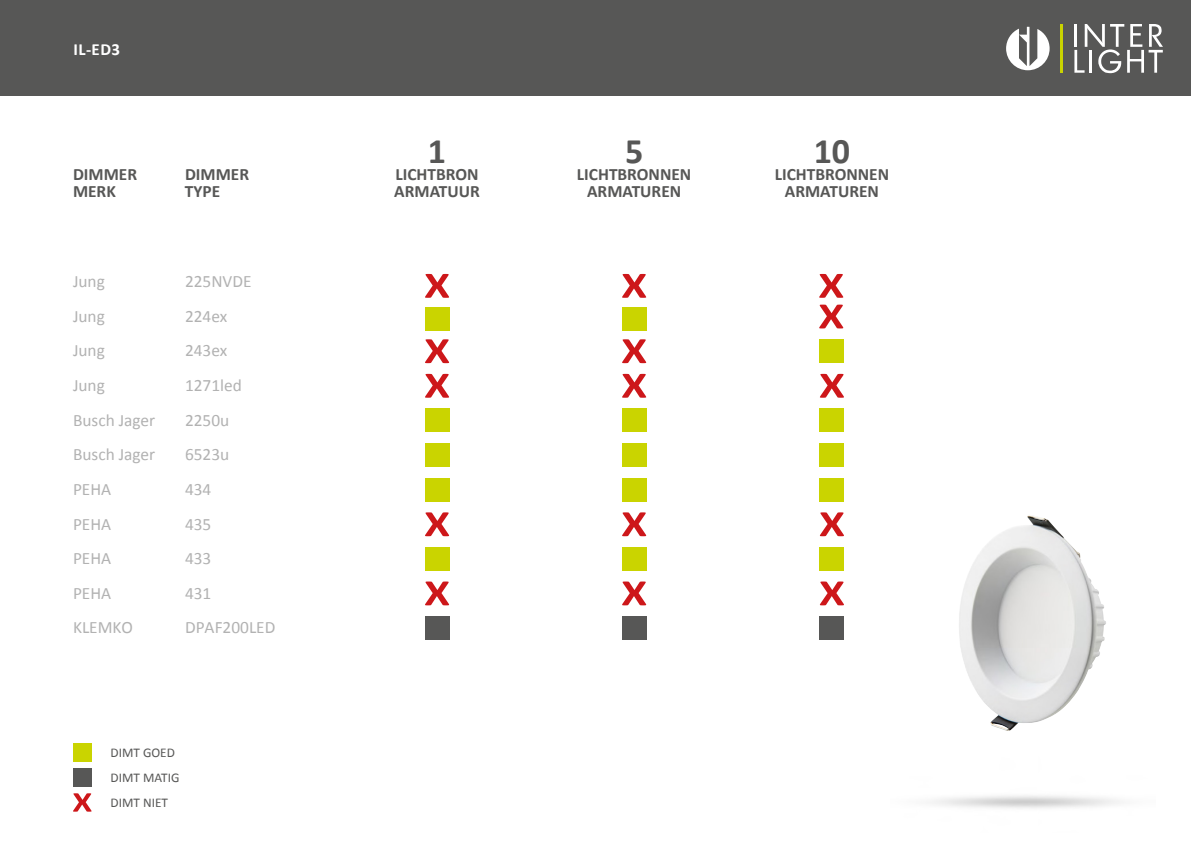
<style>
.page{position:relative;width:1191px;height:842px;background:#fff}
.page>*{position:absolute;margin:0;border:0;box-sizing:border-box;transform-origin:0 0}
.t1{font:700 36px "Calibri";color:#575756}
.t2{font:17.3px/34.7px "Calibri";color:#b2b2b2}
.t3{font:700 17.3px/17px "Calibri";color:#575756}
.t4{font:700 17px "Calibri";color:#fff}
.t5{font:13.3px/25.7px "Calibri";color:#575756}
</style>
<div class="page">
<div style="left:0;top:0;width:1191px;height:95px;background:#575756"></div>
<div style="left:425px;top:408px;width:24px;height:24px;background:#cad400"></div>
<div style="left:622px;top:408px;width:24px;height:24px;background:#cad400"></div>
<div style="left:820px;top:408px;width:24px;height:24px;background:#cad400"></div>
<div style="left:425px;top:478px;width:24px;height:24px;background:#cad400"></div>
<div style="left:622px;top:478px;width:24px;height:24px;background:#cad400"></div>
<div style="left:820px;top:478px;width:24px;height:24px;background:#cad400"></div>
<div style="left:820px;top:339px;width:24px;height:24px;background:#cad400"></div>
<div style="left:425px;top:307px;width:24px;height:23px;background:#cad400"></div>
<div style="left:622px;top:307px;width:24px;height:23px;background:#cad400"></div>
<div style="left:425px;top:443px;width:24px;height:24px;background:#cad400"></div>
<div style="left:622px;top:443px;width:24px;height:24px;background:#cad400"></div>
<div style="left:820px;top:443px;width:24px;height:24px;background:#cad400"></div>
<div style="left:425px;top:547px;width:24px;height:24px;background:#cad400"></div>
<div style="left:622px;top:547px;width:24px;height:24px;background:#cad400"></div>
<div style="left:820px;top:547px;width:24px;height:24px;background:#cad400"></div>
<svg style="left:73px;top:793px;width:19px;height:19px"></svg>
<svg style="left:425px;top:274px;width:24px;height:24px"></svg>
<svg style="left:622px;top:274px;width:24px;height:24px"></svg>
<svg style="left:425px;top:339px;width:24px;height:24px"></svg>
<svg style="left:622px;top:339px;width:24px;height:24px"></svg>
<svg style="left:425px;top:374px;width:24px;height:24px"></svg>
<svg style="left:622px;top:374px;width:24px;height:24px"></svg>
<svg style="left:819px;top:305px;width:24px;height:23px"></svg>
<svg style="left:820px;top:374px;width:24px;height:24px"></svg>
<svg style="left:425px;top:581px;width:24px;height:24px"></svg>
<svg style="left:622px;top:581px;width:24px;height:24px"></svg>
<svg style="left:820px;top:581px;width:24px;height:24px"></svg>
<svg style="left:425px;top:512px;width:24px;height:24px"></svg>
<svg style="left:622px;top:512px;width:24px;height:24px"></svg>
<svg style="left:820px;top:512px;width:24px;height:24px"></svg>
<svg style="left:819px;top:274px;width:24px;height:24px"></svg>
<div style="left:73px;top:744px;width:19px;height:18px;background:#cad400"></div>
<div style="left:73px;top:768px;width:19px;height:19px;background:#575756"></div>
<svg style="left:1074px;top:24px;width:89px;height:49px"></svg>
<hr style="left:1060px;top:24px;width:3px;height:49px;background:#c9d300">
<svg style="left:1006px;top:27px;width:43px;height:43px"></svg>
<img style="left:959px;top:515px;width:147px;height:207px">
<img style="left:930px;top:722px;width:190px;height:86px">
<div style="left:425px;top:616px;width:24px;height:24px;background:#575756"></div>
<div style="left:622px;top:616px;width:24px;height:24px;background:#575756"></div>
<div style="left:820px;top:616px;width:24px;height:24px;background:#575756"></div>
<p class="t4" style="left:73px;top:38px;width:48px">IL-ED3</p>
<p class="t3" style="left:73px;top:166px;width:66px">DIMMER<br>MERK</p>
<p class="t3" style="left:185px;top:166px;width:66px">DIMMER<br>TYPE</p>
<p class="t2" style="left:73px;top:264px;width:84px">Jung<br>Jung<br>Jung<br>Jung<br>Busch Jager<br>Busch Jager<br>PEHA<br>PEHA<br>PEHA<br>PEHA</p>
<p class="t2" style="left:185px;top:264px;width:68px">225NVDE<br>224ex<br>243ex<br>1271led<br>2250u<br>6523u<br>434<br>435<br>433<br>431</p>
<p class="t2" style="left:73px;top:610px;width:62px">KLEMKO</p>
<p class="t2" style="left:185px;top:610px;width:92px">DPAF200LED</p>
<p class="t5" style="left:110px;top:739px;width:70px">DIMT GOED<br>DIMT MATIG</p>
<p class="t5" style="left:110px;top:789px;width:59px">DIMT NIET</p>
<h1 class="t1" style="left:428px;top:128px;width:20px">1</h1>
<p class="t3" style="left:394px;top:166px;width:87px">LICHTBRON<br>ARMATUUR</p>
<h1 class="t1" style="left:625px;top:128px;width:20px">5</h1>
<p class="t3" style="left:577px;top:166px;width:116px;text-align:center">LICHTBRONNEN<br>ARMATUREN</p>
<h1 class="t1" style="left:813px;top:128px;width:38px">10</h1>
<p class="t3" style="left:774px;top:166px;width:116px;text-align:center">LICHTBRONNEN<br>ARMATUREN</p>
</div>
